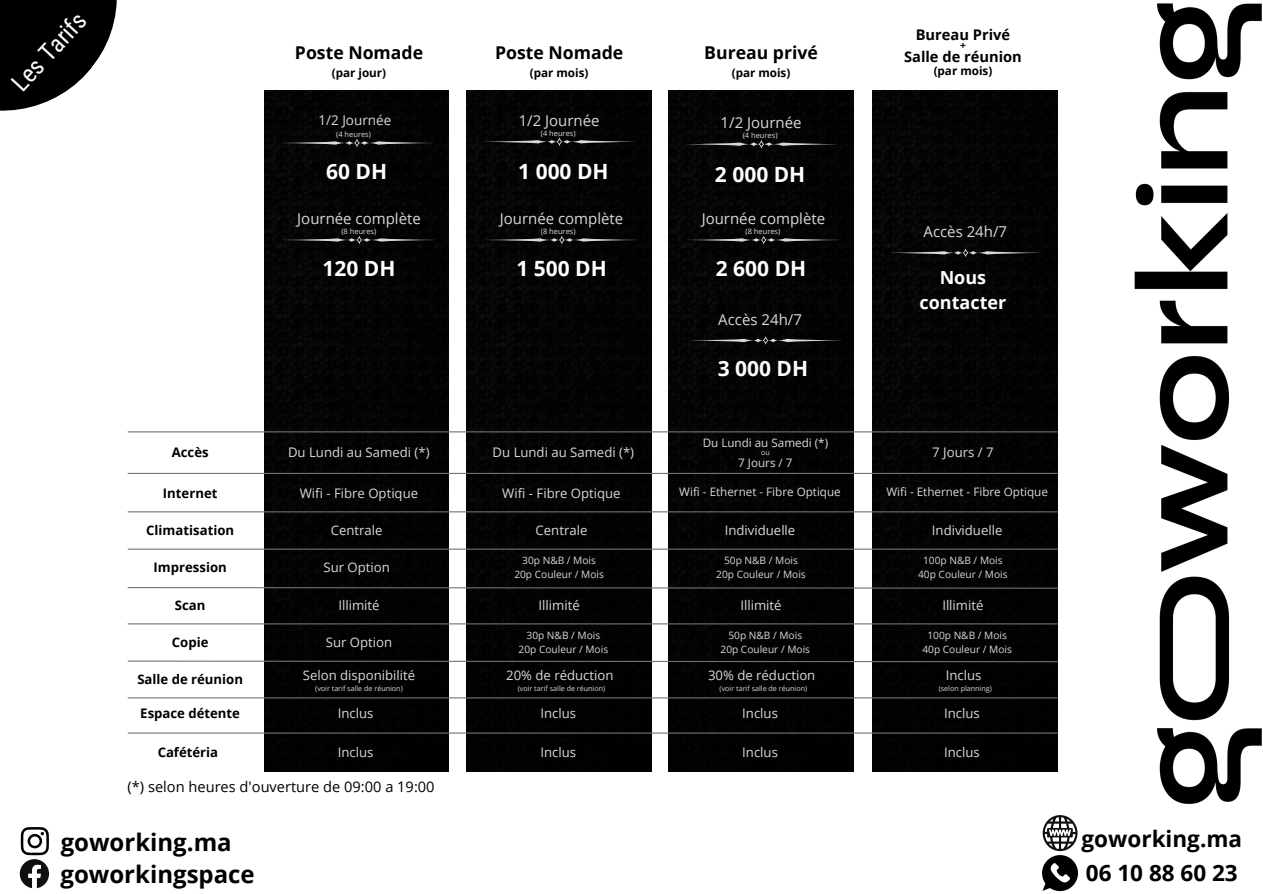
<style>
.page{position:relative;width:1263px;height:894px;background:#fff}
.page>*{position:absolute;margin:0;border:0;box-sizing:border-box;transform-origin:0 0}
.t1{font:24.6px "Roboto Condensed";color:#fff}
.t2{font:700 24px "Open Sans";color:#000}
.t3{font:700 22.5px "Open Sans";color:#000}
.t4{font:700 21px "Open Sans";color:#fff}
.t5{font:700 18px/24.8px "Open Sans";color:#fff;text-align:center}
.t6{font:700 17.7px "Open Sans";color:#000}
.t7{font:15px "Open Sans";color:#d9d9d9}
.t8{font:14.7px "Open Sans";color:#000}
.t9{font:700 14.7px "Open Sans";color:#000}
.t10{font:13.5px "Open Sans";color:#d9d9d9}
.t11{font:13.2px "Open Sans";color:#d9d9d9}
.t12{font:700 13.2px "Open Sans";color:#000}
.t13{font:11.7px "Open Sans";color:#d9d9d9}
.t14{font:700 11.7px "Open Sans";color:#000}
.t15{font:10.2px "Open Sans";color:#d9d9d9}
.t16{font:700 10.2px "Open Sans";color:#000}
.t17{font:7.5px "Open Sans";color:#d9d9d9}
.t18{font:7.2px "Open Sans";color:#d9d9d9}
</style>
<div class="page">
<div style="left:264px;top:90px;width:185px;height:680px;background:#030303"></div>
<svg style="left:279px;top:138px;width:156px;height:9px"></svg>
<svg style="left:282px;top:235px;width:155px;height:9px"></svg>
<div style="left:467px;top:90px;width:184px;height:680px;background:#030303"></div>
<svg style="left:482px;top:137px;width:155px;height:9px"></svg>
<svg style="left:484px;top:235px;width:155px;height:9px"></svg>
<div style="left:669px;top:90px;width:184px;height:680px;background:#030303"></div>
<svg style="left:684px;top:140px;width:155px;height:9px"></svg>
<svg style="left:686px;top:235px;width:155px;height:9px"></svg>
<div style="left:873px;top:90px;width:184px;height:680px;background:#030303"></div>
<svg style="left:888px;top:248px;width:155px;height:9px"></svg>
<hr style="left:128px;top:431px;width:929px;height:1px;background:#737373">
<hr style="left:128px;top:472px;width:929px;height:2px;background:#737373">
<hr style="left:128px;top:511px;width:929px;height:1px;background:#737373">
<hr style="left:128px;top:548px;width:929px;height:1px;background:#737373">
<svg style="left:127px;top:586px;width:931px;height:3px;background:#4c4c4c"></svg>
<hr style="left:128px;top:623px;width:929px;height:1px;background:#737373">
<svg style="left:127px;top:659px;width:931px;height:3px;background:#4a4a4a"></svg>
<hr style="left:128px;top:697px;width:929px;height:1px;background:#737373">
<hr style="left:128px;top:732px;width:929px;height:1px;background:#737373">
<svg style="left:688px;top:336px;width:155px;height:9px"></svg>
<img style="left:1134px;top:3px;width:128px;height:800px">
<svg style="left:0;top:0;width:117px;height:111px"></svg>
<svg style="left:20px;top:827px;width:29px;height:61px"></svg>
<svg style="left:1042px;top:815px;width:36px;height:75px"></svg>
<p class="t1" style="left:6px;top:77px;width:98px;rotate:-47deg">Les Tarifs</p>
<p class="t6" style="left:295px;top:40px;width:130px">Poste Nomade</p>
<p class="t14" style="left:332px;top:64px;width:56px">(par jour)</p>
<p class="t10" style="left:318px;top:111px;width:74px">1/2 Journée</p>
<p class="t4" style="left:326px;top:157px;width:62px">60 DH</p>
<p class="t7" style="left:297px;top:208px;width:125px">Journée complète</p>
<p class="t4" style="left:323px;top:253px;width:74px">120 DH</p>
<p class="t17" style="left:336px;top:129px;width:36px">(4 heures)</p>
<p class="t17" style="left:341px;top:226px;width:36px">(8 heures)</p>
<p class="t12" style="left:172px;top:443px;width:38px">Accès</p>
<p class="t12" style="left:163px;top:483px;width:56px">Internet</p>
<p class="t12" style="left:146px;top:520px;width:89px">Climatisation</p>
<p class="t12" style="left:154px;top:558px;width:75px">Impression</p>
<p class="t12" style="left:175px;top:595px;width:32px">Scan</p>
<p class="t12" style="left:172px;top:632px;width:38px">Copie</p>
<p class="t12" style="left:137px;top:669px;width:107px">Salle de réunion</p>
<p class="t12" style="left:140px;top:703px;width:101px">Espace détente</p>
<p class="t12" style="left:158px;top:742px;width:62px">Cafétéria</p>
<p class="t11" style="left:288px;top:443px;width:143px">Du Lundi au Samedi (*)</p>
<p class="t11" style="left:300px;top:483px;width:120px">Wifi - Fibre Optique</p>
<p class="t11" style="left:331px;top:520px;width:53px">Centrale</p>
<p class="t11" style="left:323px;top:558px;width:68px">Sur Option</p>
<p class="t11" style="left:338px;top:595px;width:43px">Illimité</p>
<p class="t11" style="left:326px;top:632px;width:68px">Sur Option</p>
<p class="t11" style="left:303px;top:666px;width:114px">Selon disponibilité</p>
<p class="t18" style="left:315px;top:683px;width:89px">(voir tarif salle de réunion)</p>
<p class="t11" style="left:338px;top:703px;width:37px">Inclus</p>
<p class="t11" style="left:338px;top:742px;width:37px">Inclus</p>
<p class="t8" style="left:128px;top:776px;width:309px">(*) selon heures d'ouverture de 09:00 a 19:00</p>
<p class="t2" style="left:61px;top:824px;width:173px">goworking.ma</p>
<p class="t2" style="left:61px;top:856px;width:196px">goworkingspace</p>
<p class="t6" style="left:495px;top:40px;width:130px">Poste Nomade</p>
<p class="t14" style="left:530px;top:64px;width:60px">(par mois)</p>
<p class="t6" style="left:704px;top:40px;width:115px">Bureau privé</p>
<p class="t14" style="left:732px;top:64px;width:60px">(par mois)</p>
<p class="t7" style="left:519px;top:110px;width:82px">1/2 Journée</p>
<p class="t4" style="left:518px;top:157px;width:92px">1 000 DH</p>
<p class="t7" style="left:500px;top:208px;width:125px">Journée complète</p>
<p class="t4" style="left:516px;top:253px;width:92px">1 500 DH</p>
<p class="t17" style="left:541px;top:128px;width:36px">(4 heures)</p>
<p class="t17" style="left:541px;top:226px;width:36px">(8 heures)</p>
<p class="t7" style="left:721px;top:112px;width:82px">1/2 Journée</p>
<p class="t4" style="left:715px;top:159px;width:92px">2 000 DH</p>
<p class="t7" style="left:702px;top:208px;width:125px">Journée complète</p>
<p class="t4" style="left:716px;top:253px;width:92px">2 600 DH</p>
<p class="t17" style="left:743px;top:130px;width:36px">(4 heures)</p>
<p class="t17" style="left:745px;top:226px;width:36px">(8 heures)</p>
<p class="t7" style="left:718px;top:308px;width:85px">Accès 24h/7</p>
<p class="t4" style="left:718px;top:353px;width:92px">3 000 DH</p>
<p class="t11" style="left:493px;top:443px;width:143px">Du Lundi au Samedi (*)</p>
<p class="t11" style="left:502px;top:483px;width:120px">Wifi - Fibre Optique</p>
<p class="t11" style="left:536px;top:520px;width:53px">Centrale</p>
<p class="t15" style="left:522px;top:553px;width:75px">30p N&amp;B / Mois</p>
<p class="t15" style="left:514px;top:567px;width:91px">20p Couleur / Mois</p>
<p class="t13" style="left:703px;top:434px;width:127px">Du Lundi au Samedi (*)</p>
<p class="t18" style="left:761px;top:447px;width:10px">ou</p>
<p class="t13" style="left:738px;top:454px;width:56px">7 Jours / 7</p>
<p class="t13" style="left:679px;top:483px;width:163px">Wifi - Ethernet - Fibre Optique</p>
<p class="t11" style="left:725px;top:520px;width:72px">Individuelle</p>
<p class="t15" style="left:724px;top:553px;width:75px">50p N&amp;B / Mois</p>
<p class="t15" style="left:716px;top:567px;width:91px">20p Couleur / Mois</p>
<p class="t11" style="left:539px;top:595px;width:43px">Illimité</p>
<p class="t11" style="left:740px;top:595px;width:43px">Illimité</p>
<p class="t15" style="left:526px;top:628px;width:75px">30p N&amp;B / Mois</p>
<p class="t15" style="left:519px;top:641px;width:91px">20p Couleur / Mois</p>
<p class="t15" style="left:728px;top:628px;width:75px">50p N&amp;B / Mois</p>
<p class="t15" style="left:720px;top:641px;width:91px">20p Couleur / Mois</p>
<p class="t11" style="left:506px;top:666px;width:109px">20% de réduction</p>
<p class="t18" style="left:518px;top:683px;width:89px">(voir tarif salle de réunion)</p>
<p class="t11" style="left:540px;top:703px;width:37px">Inclus</p>
<p class="t11" style="left:540px;top:742px;width:37px">Inclus</p>
<p class="t11" style="left:708px;top:666px;width:109px">30% de réduction</p>
<p class="t18" style="left:720px;top:683px;width:89px">(voir tarif salle de réunion)</p>
<p class="t11" style="left:742px;top:703px;width:37px">Inclus</p>
<p class="t11" style="left:742px;top:742px;width:37px">Inclus</p>
<p class="t9" style="left:916px;top:24px;width:96px">Bureau Privé</p>
<p class="t16" style="left:960px;top:38px;width:7px">+</p>
<p class="t9" style="left:904px;top:46px;width:119px">Salle de réunion</p>
<p class="t14" style="left:934px;top:63px;width:60px">(par mois)</p>
<p class="t7" style="left:923px;top:221px;width:85px">Accès 24h/7</p>
<p class="t5" style="left:920px;top:265px;width:88px">Nous contacter</p>
<p class="t11" style="left:932px;top:443px;width:63px">7 Jours / 7</p>
<p class="t13" style="left:886px;top:483px;width:163px">Wifi - Ethernet - Fibre Optique</p>
<p class="t11" style="left:932px;top:520px;width:72px">Individuelle</p>
<p class="t15" style="left:923px;top:553px;width:81px">100p N&amp;B / Mois</p>
<p class="t15" style="left:918px;top:567px;width:91px">40p Couleur / Mois</p>
<p class="t11" style="left:942px;top:595px;width:43px">Illimité</p>
<p class="t15" style="left:927px;top:628px;width:81px">100p N&amp;B / Mois</p>
<p class="t15" style="left:922px;top:641px;width:91px">40p Couleur / Mois</p>
<p class="t11" style="left:946px;top:666px;width:37px">Inclus</p>
<p class="t18" style="left:939px;top:683px;width:55px">(selon planning)</p>
<p class="t11" style="left:944px;top:703px;width:37px">Inclus</p>
<p class="t11" style="left:944px;top:742px;width:37px">Inclus</p>
<p class="t3" style="left:1081px;top:822px;width:162px">goworking.ma</p>
<p class="t3" style="left:1086px;top:856px;width:153px">06 10 88 60 23</p>
</div>
